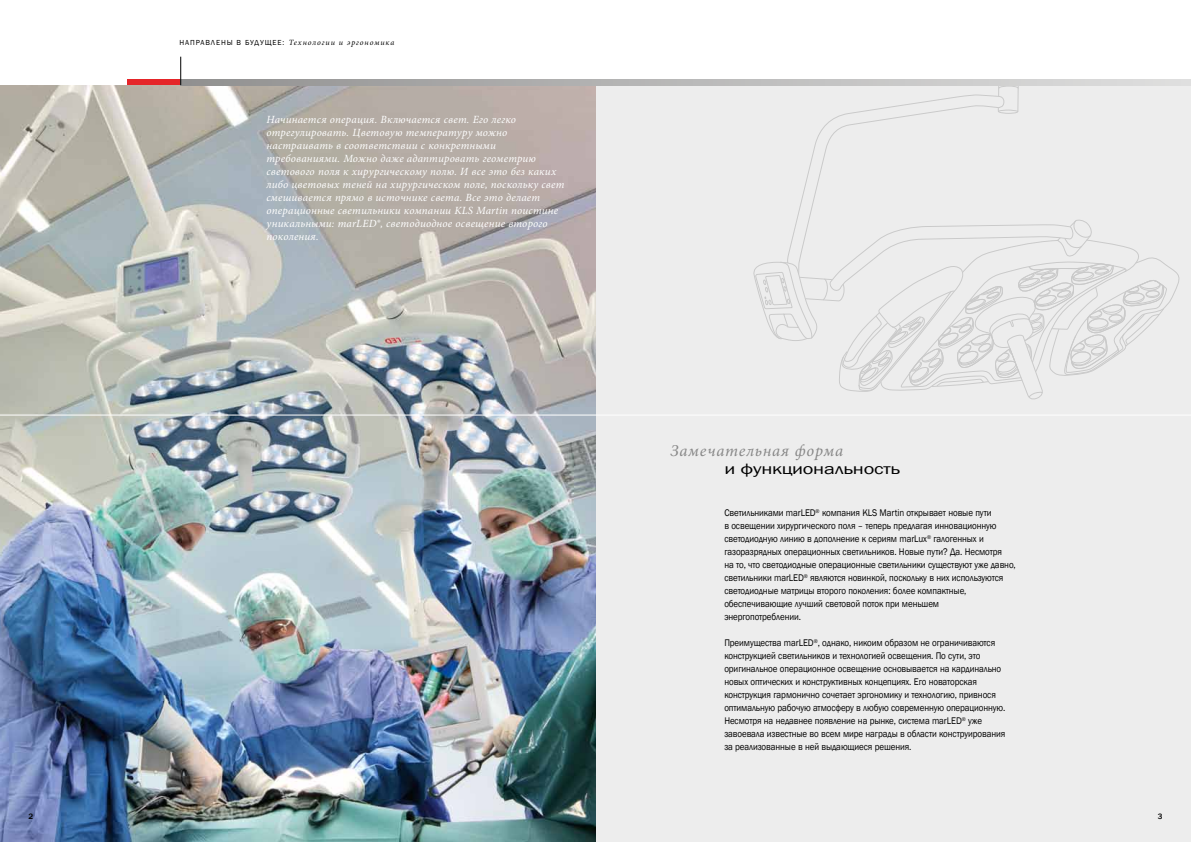
<style>
.page{position:relative;width:1191px;height:842px;background:#fff}
.page>*{position:absolute;margin:0;border:0;box-sizing:border-box;transform-origin:0 0}
.t1{font:italic 16.5px "Minion Pro";letter-spacing:.05em;color:#878787}
.t2{font:15.4px "Franklin Gothic";letter-spacing:-.01em;color:#000;scale:1.33 1}
.t3{font:italic 11px/13px "Minion Pro";letter-spacing:.02em;color:#fff}
.t4{font:9.9px/13px "Franklin Gothic";letter-spacing:-.01em;color:#000;scale:.91 1}
.t5{font:italic 8px "Minion Pro";letter-spacing:.115em;color:#000}
.t6{font:500 8px "Franklin Gothic";color:#000}
.s1{font-family:"Franklin Gothic";font-style:normal;font-size:7.5px}
</style>
<div class="page">
<div style="left:595px;top:85px;width:596px;height:757px;background:#ededed"></div>
<img style="left:0;top:85px;width:595px;height:757px">
<svg style="left:752px;top:85px;width:428px;height:315px"></svg>
<hr style="left:0;top:415px;width:1191px;height:1px;background:#fff">
<div style="left:127px;top:79px;width:54px;height:6px;background:#e52529"></div>
<svg style="left:181px;top:79px;width:1010px;height:6px;background:#b8b8b7"></svg>
<svg style="left:180px;top:57px;width:1px;height:28px"></svg>
<p class="t5" style="left:179px;top:37px;width:216px"><span class="s1">НАПРАВЛЕНЫ В БУДУЩЕЕ:</span> Технологии и эргономика</p>
<p class="t3" style="left:266px;top:113px;width:299px">Начинается операция. Включается свет. Его легко отрегулировать. Цветовую температуру можно настраивать в соответствии с конкретными требованиями. Можно даже адаптировать геометрию светового поля к хирургическому полю. И все это без каких либо цветовых теней на хирургическом поле, поскольку свет смешивается прямо в источнике света. Все это делает операционные светильники компании KLS Martin поистине уникальными: marLED®, светодиодное освещение второго поколения.</p>
<h1 class="t1" style="left:670px;top:439px;width:174px">Замечательная форма</h1>
<h2 class="t2" style="left:724px;top:459px;width:134px">и функциональность</h2>
<p class="t4" style="left:724px;top:507px;width:322px">Светильниками marLED<sup>®</sup> компания KLS Martin открывает новые пути<br>в освещении хирургического поля – теперь предлагая инновационную светодиодную линию в дополнение к сериям marLux<sup>®</sup> галогенных и газоразрядных операционных светильников. Новые пути? Да. Несмотря<br>на то, что светодиодные операционные светильники существуют уже давно, светильники marLED<sup>®</sup> являются новинкой, поскольку в них используются светодиодные матрицы второго поколения: более компактные, обеспечивающие лучший световой поток при меньшем энергопотреблении.</p>
<p class="t4" style="left:724px;top:637px;width:310px">Преимущества marLED<sup>®</sup>, однако, никоим образом не ограничиваются конструкцией светильников и технологией освещения. По сути, это оригинальное операционное освещение основывается на кардинально новых оптических и конструктивных концепциях. Его новаторская конструкция гармонично сочетает эргономику и технологию, привнося оптимальную рабочую атмосферу в любую современную операционную.<br>Несмотря на недавнее появление на рынке, система marLED<sup>®</sup> уже завоевала известные во всем мире награды в области конструирования за реализованные в ней выдающиеся решения.</p>
<p class="t6" style="left:29px;top:812px;width:6px">2</p>
<p class="t6" style="left:1158px;top:812px;width:6px">3</p>
</div>
